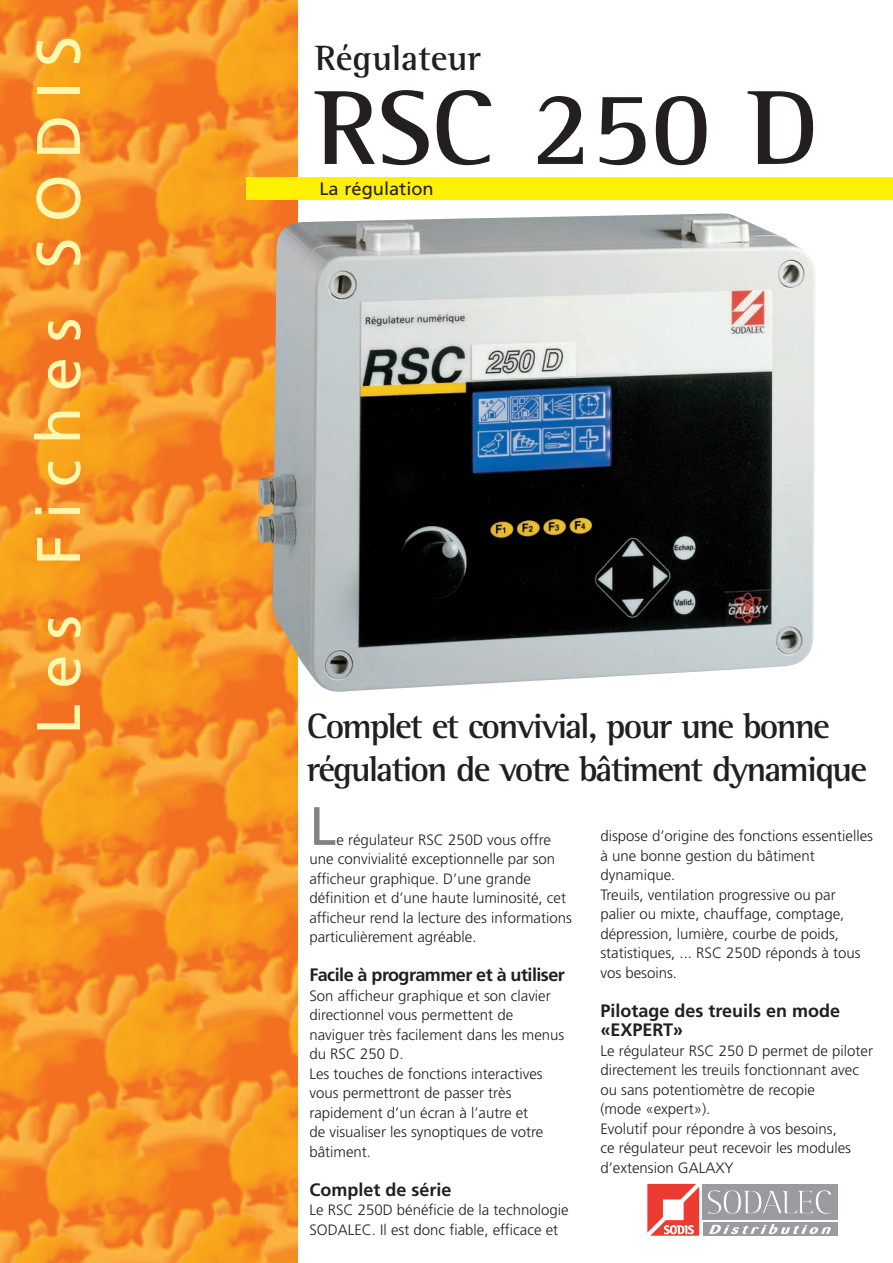
<style>
.page{position:relative;width:893px;height:1263px;background:#fff}
.page>*{position:absolute;margin:0;border:0;box-sizing:border-box;transform-origin:0 0}
.Normal_e{font:700 108px "AT Rotis Semi Serif";color:#231f20}
.Normal_e-2{font:61.5px "Frutiger";letter-spacing:.25em;color:#fff8ae}
.t1{font:54px "Frutiger";color:#808285}
.Normal_e-3{font:700 36px/43.3px "AT Rotis Semi Serif";letter-spacing:-.05em;color:#231f20}
.Normal_e-4{font:700 36px "AT Rotis Semi Serif";color:#231f20}
.t2{font:700 18px/19.5px "Frutiger";color:#231f20}
.t3{font:700 18px "Frutiger";letter-spacing:-.03em;color:#231f20}
.Normal_e-5{font:18px "Frutiger";color:#231f20}
.t4{font:300 15px/19.5px "Frutiger";color:#231f20}
</style>
<div class="page">
<img style="left:0;top:0;width:298px;height:1263px">
<svg style="left:699px;top:1184px;width:139px;height:52px"></svg>
<div style="left:702px;top:1184px;width:135px;height:35px;background:#999b9e"></div>
<svg style="left:708px;top:1190px;width:123px;height:24px"></svg>
<div style="left:703px;top:1222px;width:135px;height:14px;background:#999b9e"></div>
<svg style="left:709px;top:1224px;width:122px;height:10px"></svg>
<svg style="left:647px;top:1184px;width:52px;height:52px"></svg>
<img style="left:256px;top:214px;width:560px;height:480px">
<div style="left:247px;top:177px;width:646px;height:22px;background:#fff101"></div>
<p class="Normal_e-2" style="left:22px;top:735px;width:700px;rotate:-90deg">Les Fiches SODIS</p>
<p class="Normal_e-4" style="left:315px;top:36px;width:167px">Régulateur</p>
<p class="Normal_e" style="left:315px;top:63px;width:505px">RSC 250 D</p>
<p class="Normal_e-5" style="left:319px;top:179px;width:116px">La régulation</p>
<p class="Normal_e-3" style="left:307px;top:704px;width:562px">Complet et convivial, pour une bonne régulation de votre bâtiment dynamique</p>
<p class="t1" style="left:309px;top:794px;width:28px">L</p>
<p class="t4" style="left:309px;top:830px;width:264px;text-indent:27px">e régulateur RSC 250D vous offre une convivialité exceptionnelle par son afficheur graphique. D’une grande définition et d’une haute luminosité, cet afficheur rend la lecture des informations particulièrement agréable.</p>
<p class="t3" style="left:309px;top:964px;width:257px">Facile à programmer et à utiliser</p>
<p class="t4" style="left:309px;top:986px;width:257px">Son afficheur graphique et son clavier directionnel vous permettent de naviguer très facilement dans les menus du RSC 250 D.</p>
<p class="t4" style="left:309px;top:1064px;width:235px">Les touches de fonctions interactives vous permettront de passer très rapidement d’un écran à l’autre et de visualiser les synoptiques de votre bâtiment.</p>
<p class="t2" style="left:309px;top:1180px;width:144px">Complet de série</p>
<p class="t4" style="left:309px;top:1201px;width:261px">Le RSC 250D bénéficie de la technologie<br>SODALEC. Il est donc fiable, efficace et</p>
<p class="t4" style="left:600px;top:826px;width:274px">dispose d’origine des fonctions essentielles à une bonne gestion du bâtiment dynamique.</p>
<p class="t4" style="left:600px;top:885px;width:262px">Treuils, ventilation progressive ou par palier ou mixte, chauffage, comptage, dépression, lumière, courbe de poids, statistiques, ... RSC 250D réponds à tous vos besoins.</p>
<p class="t2" style="left:600px;top:1001px;width:241px">Pilotage des treuils en mode «EXPERT»</p>
<p class="t4" style="left:600px;top:1041px;width:274px">Le régulateur RSC 250 D permet de piloter directement les treuils fonctionnant avec ou sans potentiomètre de recopie</p>
<p class="t4" style="left:600px;top:1099px;width:112px">(mode «expert»).</p>
<p class="t4" style="left:600px;top:1119px;width:252px">Evolutif pour répondre à vos besoins, ce régulateur peut recevoir les modules d’extension GALAXY</p>
</div>
